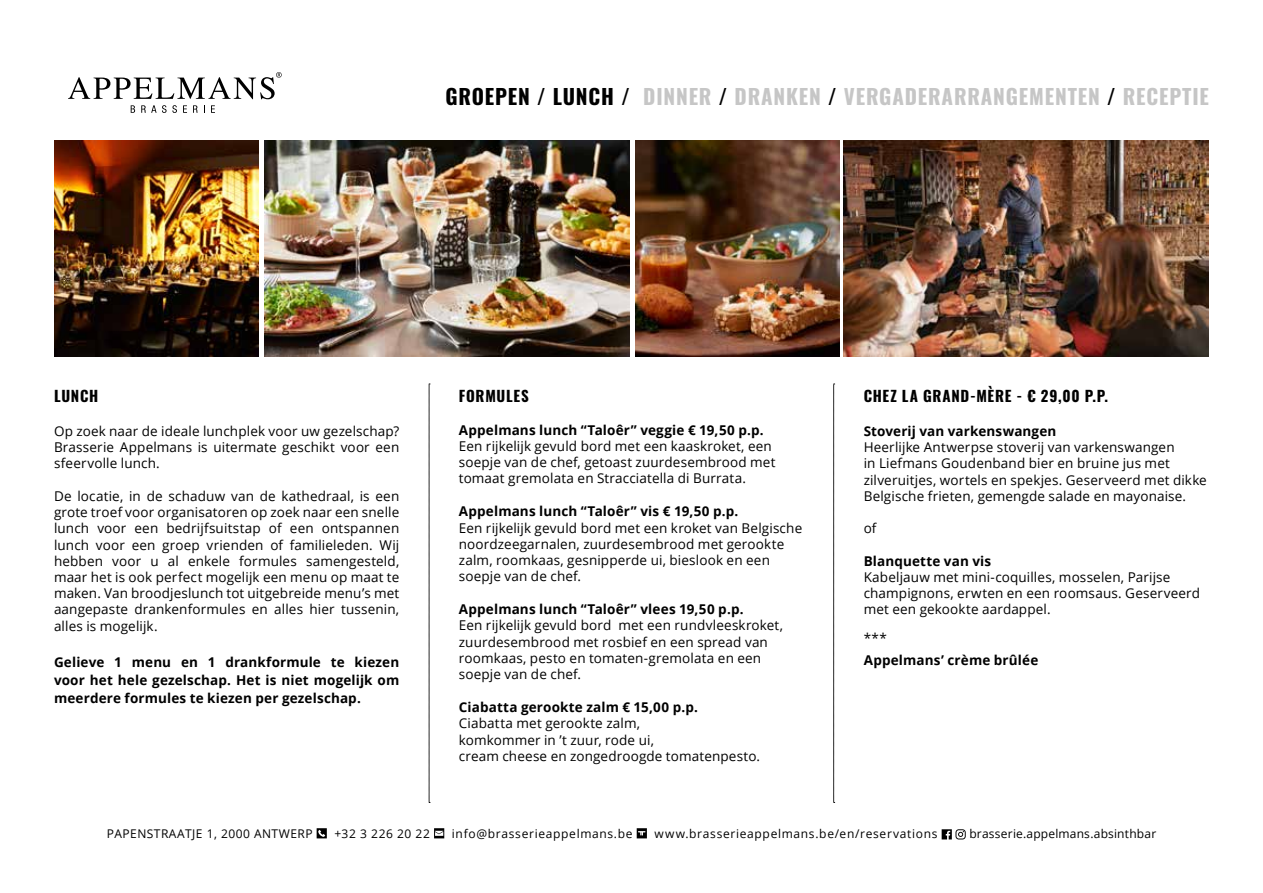
<style>
.page{position:relative;width:1263px;height:893px;background:#fff}
.page>*{position:absolute;margin:0;border:0;box-sizing:border-box;transform-origin:0 0}
.t1{font:700 21px "Oswald";letter-spacing:.04em;color:#c6c6c6}
.t2{font:700 15px "Oswald";letter-spacing:.05em;color:#000}
.t3{font:13.5px/16.2px "Open Sans";letter-spacing:.01em;color:#000}
.t4{font:700 13.5px/18px "Open Sans";letter-spacing:.01em;color:#000;text-align:justify}
.t5{font:12px "Open Sans";letter-spacing:.05em;color:#000}
.t6{font:12px "Open Sans";letter-spacing:.015em;color:#000}
.s1{color:#000}
</style>
<div class="page">
<svg style="left:317px;top:828px;width:10px;height:10px"></svg>
<svg style="left:434px;top:828px;width:10px;height:10px"></svg>
<svg style="left:637px;top:828px;width:10px;height:10px"></svg>
<svg style="left:942px;top:829px;width:24px;height:10px"></svg>
<img style="left:54px;top:140px;width:204px;height:216px">
<img style="left:635px;top:140px;width:205px;height:216px">
<img style="left:264px;top:140px;width:365px;height:216px">
<svg style="left:429px;top:384px;width:1px;height:419px"></svg>
<svg style="left:833px;top:384px;width:2px;height:419px"></svg>
<svg style="left:68px;top:72px;width:214px;height:27px"></svg>
<svg style="left:131px;top:105px;width:4px;height:8px"></svg>
<svg style="left:141px;top:105px;width:36px;height:8px"></svg>
<svg style="left:183px;top:105px;width:4px;height:8px"></svg>
<svg style="left:193px;top:105px;width:5px;height:8px"></svg>
<svg style="left:211px;top:105px;width:4px;height:8px"></svg>
<img style="left:844px;top:140px;width:365px;height:216px">
<h1 class="t1" style="left:445px;top:85px;width:765px"><span class="s1">GROEPEN / LUNCH /</span> DINNER <span class="s1">/</span> DRANKEN <span class="s1">/</span> VERGADERARRANGEMENTEN <span class="s1">/</span> RECEPTIE</h1>
<p class="t2" style="left:54px;top:388px;width:46px">LUNCH</p>
<p class="t3" style="left:54px;top:423px;width:347px;text-align:justify">Op zoek naar de ideale lunchplek voor uw gezelschap?<br>Brasserie Appelmans is uitermate geschikt voor een sfeervolle lunch.</p>
<p class="t3" style="left:54px;top:488px;width:347px;text-align:justify">De locatie, in de schaduw van de kathedraal, is een grote troef voor organisatoren op zoek naar een snelle lunch voor een bedrijfsuitstap of een ontspannen lunch voor een groep vrienden of familieleden. Wij hebben voor u al enkele formules samengesteld, maar het is ook perfect mogelijk een menu op maat te maken. Van broodjeslunch tot uitgebreide menu’s met aangepaste drankenformules en alles hier tussenin, alles is mogelijk.</p>
<p class="t4" style="left:54px;top:652px;width:347px">Gelieve 1 menu en 1 drankformule te kiezen voor het hele gezelschap. Het is niet mogelijk om meerdere formules te kiezen per gezelschap.</p>
<p class="t2" style="left:459px;top:388px;width:72px">FORMULES</p>
<p class="t4" style="left:459px;top:421px;width:306px">Appelmans lunch “Taloêr” veggie € 19,50 p.p.</p>
<p class="t3" style="left:459px;top:438px;width:318px">Een rijkelijk gevuld bord met een kaaskroket, een soepje van de chef, getoast zuurdesembrood met tomaat gremolata en Stracciatella di Burrata.</p>
<p class="t4" style="left:459px;top:502px;width:281px">Appelmans lunch “Taloêr” vis € 19,50 p.p.</p>
<p class="t3" style="left:459px;top:519px;width:345px">Een rijkelijk gevuld bord met een kroket van Belgische noordzeegarnalen, zuurdesembrood met gerookte zalm, roomkaas, gesnipperde ui, bieslook en een soepje van de chef.</p>
<p class="t4" style="left:459px;top:600px;width:286px">Appelmans lunch “Taloêr” vlees 19,50 p.p.</p>
<p class="t3" style="left:459px;top:617px;width:326px">Een rijkelijk gevuld bord met een rundvleeskroket, zuurdesembrood met rosbief en een spread van roomkaas, pesto en tomaten-gremolata en een soepje van de chef.</p>
<p class="t4" style="left:459px;top:698px;width:241px">Ciabatta gerookte zalm € 15,00 p.p.</p>
<p class="t3" style="left:459px;top:715px;width:303px">Ciabatta met gerookte zalm,<br>komkommer in ’t zuur, rode ui,<br>cream cheese en zongedroogde tomatenpesto.</p>
<p class="t2" style="left:864px;top:388px;width:246px">CHEZ LA GRAND-MÈRE - € 29,00 P.P.</p>
<p class="t4" style="left:864px;top:422px;width:194px">Stoverij van varkenswangen</p>
<p class="t3" style="left:864px;top:439px;width:345px">Heerlijke Antwerpse stoverij van varkenswangen<br>in Liefmans Goudenband bier en bruine jus met zilveruitjes, wortels en spekjes. Geserveerd met dikke Belgische frieten, gemengde salade en mayonaise.</p>
<p class="t3" style="left:864px;top:520px;width:14px">of</p>
<p class="t4" style="left:864px;top:551px;width:129px">Blanquette van vis</p>
<p class="t3" style="left:864px;top:569px;width:338px">Kabeljauw met mini-coquilles, mosselen, Parijse champignons, erwten en een roomsaus. Geserveerd met een gekookte aardappel.</p>
<p class="t3" style="left:864px;top:629px;width:25px">***</p>
<p class="t4" style="left:864px;top:650px;width:176px">Appelmans’ crème brûlée</p>
<p class="t5" style="left:107px;top:826px;width:207px">PAPENSTRAATJE 1, 2000 ANTWERP</p>
<p class="t5" style="left:334px;top:826px;width:97px">+32 3 226 20 22</p>
<p class="t5" style="left:452px;top:826px;width:182px">info@brasserieappelmans.be</p>
<p class="t5" style="left:655px;top:826px;width:284px">www.brasserieappelmans.be/en/reservations</p>
<p class="t6" style="left:969px;top:826px;width:188px">brasserie.appelmans.absinthbar</p>
</div>
